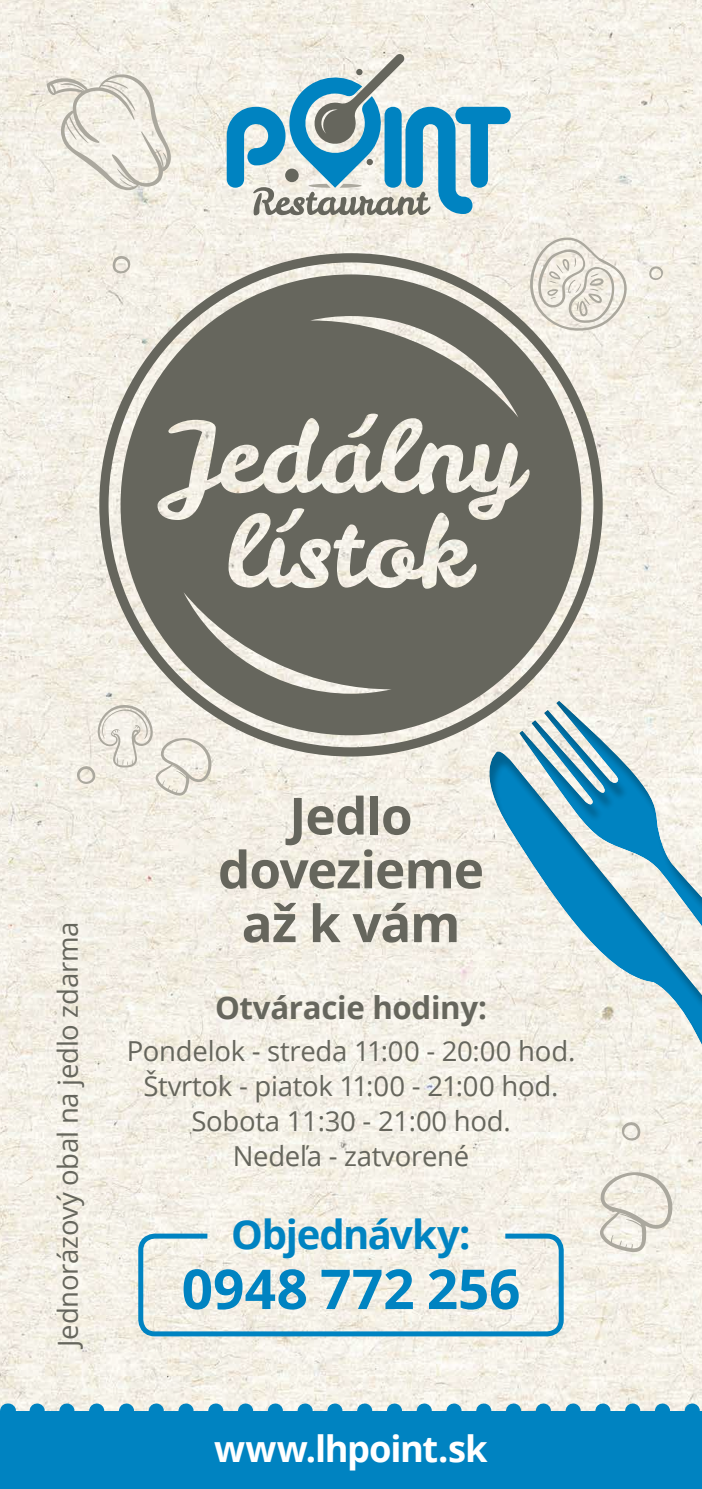
<style>
.page{position:relative;width:702px;height:1489px;background:#fff}
.page>*{position:absolute;margin:0;border:0;box-sizing:border-box;transform-origin:0 0}
.t1{font:700 55px "Open Sans";color:#0083c1}
.t2{font:700 51.25px/53.8px "Open Sans";letter-spacing:-.02em;color:#66665d;text-align:center}
.t3{font:700 40px "Open Sans";letter-spacing:-.035em;color:#0083c1}
.t4{font:700 36.25px "Open Sans";letter-spacing:-.035em;color:#fff}
.t5{font:700 31.25px "Open Sans";letter-spacing:-.01em;color:#66665d}
.t6{font:27.5px/35px "Open Sans";letter-spacing:-.01em;color:#66665d;text-align:center}
</style>
<div class="page">
<img style="left:0;top:0;width:702px;height:1410px">
<svg style="left:599px;top:1170px;width:74px;height:82px;background:#e6e2d8"></svg>
<div style="left:138px;top:1233px;width:425px;height:103px;border:5px solid #0083c1;border-radius:14px"></div>
<div style="left:0;top:1410px;width:702px;height:78px;background:#0083c1"></div>
<svg style="left:227px;top:54px;width:283px;height:161px;background:#9fc3ce"></svg>
<svg style="left:120px;top:274px;width:461px;height:461px;background:#8b8a81"></svg>
<svg style="left:47px;top:73px;width:125px;height:119px;background:#e8e4da"></svg>
<svg style="left:112px;top:255px;width:18px;height:19px"></svg>
<svg style="left:648px;top:266px;width:15px;height:14px"></svg>
<svg style="left:77px;top:702px;width:135px;height:94px;background:#eae6dc"></svg>
<svg style="left:528px;top:236px;width:100px;height:95px;background:#e5e0d7"></svg>
<svg style="left:37px;top:1403px;width:665px;height:8px;background:#98c7d8"></svg>
<svg style="left:454px;top:747px;width:248px;height:420px;background:#edece4"></svg>
<svg style="left:510px;top:692px;width:192px;height:429px;background:#b3d1d9"></svg>
<p class="t6" style="left:50px;top:1346px;width:426px;rotate:-90deg">Jednorázový obal na jedlo zdarma</p>
<h2 class="t2" style="left:218px;top:787px;width:267px">Jedlo dovezieme až k vám</h2>
<p class="t5" style="left:215px;top:985px;width:273px">Otváracie hodiny:</p>
<p class="t6" style="left:127px;top:1032px;width:450px">Pondelok - streda 11:00 - 20:00 hod.<br>Štvrtok - piatok 11:00 - 21:00 hod.<br>Sobota 11:30 - 21:00 hod.<br>Nedeľa - zatvorené</p>
<h3 class="t3" style="left:231px;top:1206px;width:241px">Objednávky:</h3>
<h1 class="t1" style="left:181px;top:1250px;width:340px">0948 772 256</h1>
<h3 class="t4" style="left:214px;top:1423px;width:275px">www.lhpoint.sk</h3>
</div>
